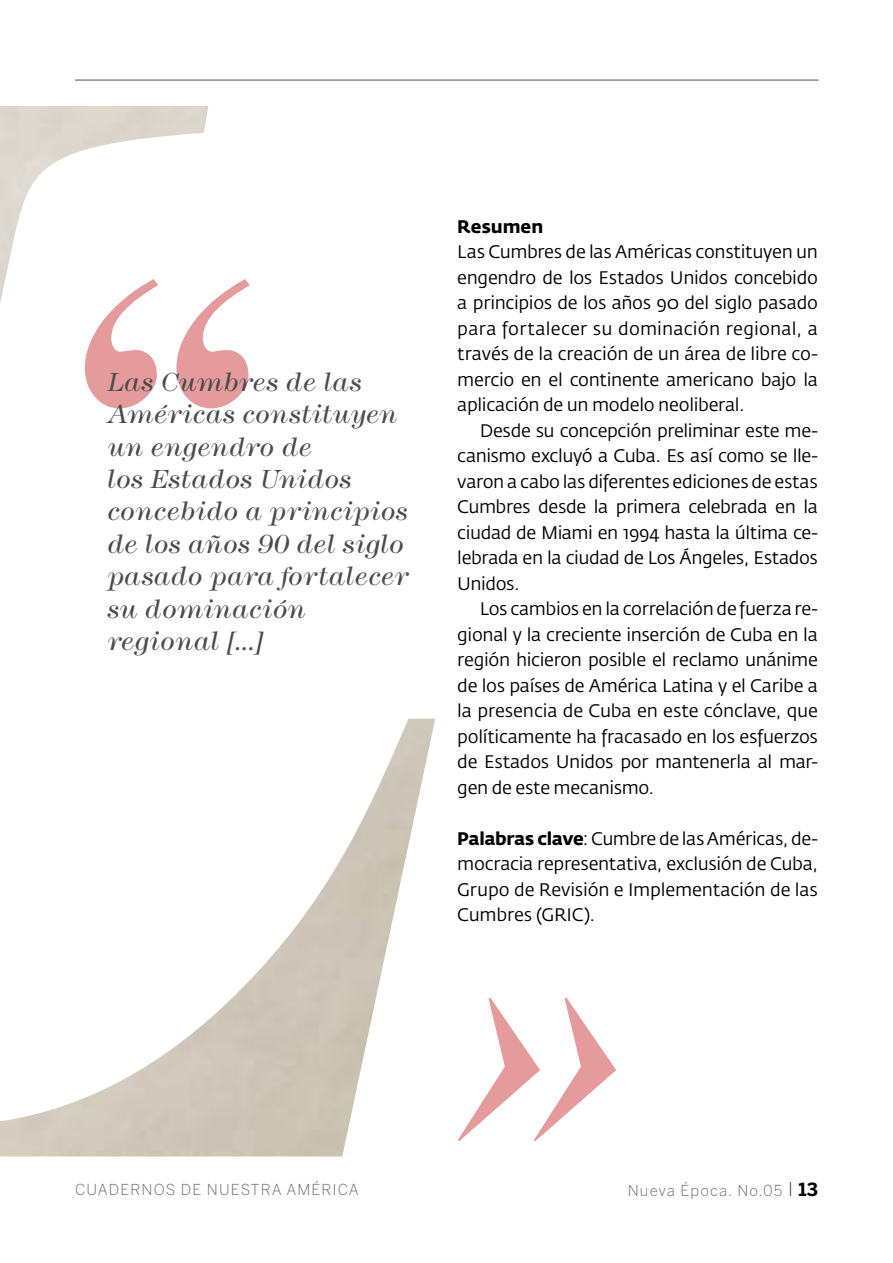
<style>
.page{position:relative;width:893px;height:1263px;background:#fff}
.page>*{position:absolute;margin:0;border:0;box-sizing:border-box;transform-origin:0 0}
.t1{font:italic 300 27px/32.4px "Modern Two Sxtn ITC Std";letter-spacing:.01em;color:#4b4b4b}
.t2{font:18px/25.5px "Fedra Sans Std";letter-spacing:-.015em;color:#000;text-align:justify}
.t3{font:700 18px "Fedra Sans Std";color:#000}
.t4{font:300 15px "Benton Sans";letter-spacing:.075em;color:#666}
.s1{font-weight:700}
.s2{font-weight:700;font-size:18px;color:#000}
</style>
<div class="page">
<hr style="left:75px;top:80px;width:743px;height:1px;background:#666">
<img style="left:0;top:106px;width:435px;height:1050px">
<svg style="left:85px;top:279px;width:165px;height:129px"></svg>
<svg style="left:458px;top:998px;width:158px;height:143px"></svg>
<h1 class="t1" style="left:107px;top:365px;width:302px">Las Cumbres de las<br>Américas constituyen un engendro de<br>los Estados Unidos concebido a principios de los años 90 del siglo pasado para fortalecer su dominación regional [...]</h1>
<p class="t3" style="left:457px;top:215px;width:88px">Resumen</p>
<p class="t2" style="left:457px;top:239px;width:362px">Las Cumbres de las Américas constituyen un engendro de los Estados Unidos concebido a principios de los años 90 del siglo pasado para fortalecer su dominación regional, a través de la creación de un área de libre co&shy;mercio en el continente americano bajo la aplicación de un modelo neoliberal.</p>
<p class="t2" style="left:457px;top:418px;width:362px;text-indent:22px">Desde su concepción preliminar este me&shy;canismo excluyó a Cuba. Es así como se lle&shy;varon a cabo las diferentes ediciones de estas Cumbres desde la primera celebrada en la ciudad de Miami en 1994 hasta la última ce&shy;lebrada en la ciudad de Los Ángeles, Estados Unidos.</p>
<p class="t2" style="left:457px;top:596px;width:362px;text-indent:22px">Los cambios en la correlación de fuerza re&shy;gional y la creciente inserción de Cuba en la región hicieron posible el reclamo unánime de los países de América Latina y el Caribe a la presencia de Cuba en este cónclave, que políticamente ha fracasado en los esfuerzos de Estados Unidos por mantenerla al mar&shy;gen de este mecanismo.</p>
<p class="t2" style="left:457px;top:826px;width:362px"><span class="s1">Palabras clave</span>: Cumbre de las Américas, de&shy;mocracia representativa, exclusión de Cuba, Grupo de Revisión e Implementación de las Cumbres (GRIC).</p>
<p class="t4" style="left:75px;top:1180px;width:285px">CUADERNOS DE NUESTRA AMÉRICA</p>
<p class="t4" style="left:628px;top:1182px;width:192px">Nueva Época. No.05 <sup>|</sup> <span class="s2">13</span></p>
</div>
